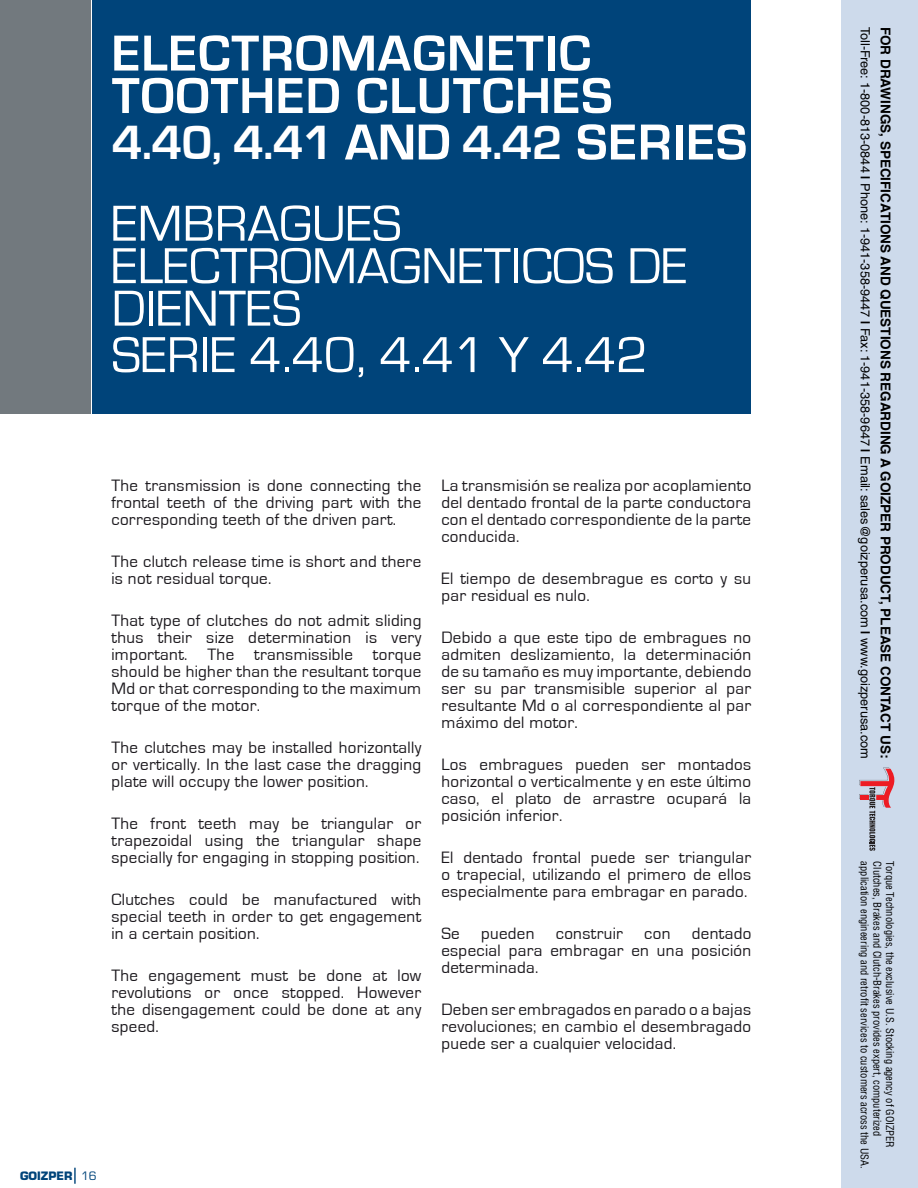
<style>
.page{position:relative;width:918px;height:1188px;background:#fff}
.page>*{position:absolute;margin:0;border:0;box-sizing:border-box;transform-origin:0 0}
.t1{font:52.35px/43.8px "Eurostile";color:#fff}
.t2{font:700 52.35px/42.5px "Eurostile";letter-spacing:.02em;color:#fff}
.t3{font:700 49.5px "Eurostile";color:#fff}
.t4{font:16.95px/17px "Eurostile";letter-spacing:.02em;color:#1a171c;text-align:justify}
.t5{font:700 13.5px "Helvetica";color:#000}
.t6{font:12.75px "Helvetica";color:#000}
.t7{font:700 11.25px "Eurostile LT Std";color:#00447a}
.t8{font:condensed 10.5px "Helvetica";color:#000}
.s1{font-size:52.35px}
.s2{font-weight:400}
.s3{font-weight:700}
</style>
<div class="page">
<div style="left:840px;top:0;width:78px;height:1188px;background:#cddaeb"></div>
<svg style="left:859px;top:768px;width:35px;height:83px"></svg>
<div style="left:0;top:0;width:91px;height:413px;background:#72797e"></div>
<div style="left:92px;top:0;width:659px;height:413px;background:#00447a"></div>
<svg style="left:74px;top:1168px;width:2px;height:16px"></svg>
<h1 class="t2" style="left:112px;top:33px;width:502px">ELECTROMAGNETIC<br>TOOTHED CLUTCHES</h1>
<h2 class="t3" style="left:112px;top:116px;width:637px">4.40, 4.41 <span class="s1">AND</span> 4.42 <span class="s1">SERIES</span></h2>
<h1 class="t1" style="left:111px;top:203px;width:578px">EMBRAGUES<br>ELECTROMAGNETICOS DE<br>DIENTES<br>SERIE 4.40, 4.41 Y 4.42</h1>
<p class="t4" style="left:111px;top:477px;width:311px">The transmission is done connecting the frontal teeth of the driving part with the corresponding teeth of the driven part.</p>
<p class="t4" style="left:111px;top:553px;width:311px">The clutch release time is short and there is not residual torque.</p>
<p class="t4" style="left:111px;top:612px;width:311px">That type of clutches do not admit sliding thus their size determination is very important. The transmissible torque should be higher than the resultant torque Md or that corresponding to the maximum torque of the motor.</p>
<p class="t4" style="left:111px;top:739px;width:311px">The clutches may be installed horizontally or vertically. In the last case the dragging plate will occupy the lower position.</p>
<p class="t4" style="left:111px;top:815px;width:311px">The front teeth may be triangular or trapezoidal using the triangular shape specially for engaging in stopping position.</p>
<p class="t4" style="left:111px;top:891px;width:311px">Clutches could be manufactured with special teeth in order to get engagement in a certain position.</p>
<p class="t4" style="left:111px;top:967px;width:311px">The engagement must be done at low revolutions or once stopped. However the disengagement could be done at any speed.</p>
<p class="t4" style="left:441px;top:477px;width:311px">La transmisión se realiza por acoplamiento del dentado frontal de la parte conductora con el dentado correspondiente de la parte conducida.</p>
<p class="t4" style="left:441px;top:570px;width:311px">El tiempo de desembrague es corto y su par residual es nulo.</p>
<p class="t4" style="left:441px;top:629px;width:311px">Debido a que este tipo de embragues no admiten deslizamiento, la determinación de su tamaño es muy importante, debiendo ser su par transmisible superior al par resultante Md o al correspondiente al par máximo del motor.</p>
<p class="t4" style="left:441px;top:756px;width:311px">Los embragues pueden ser montados horizontal o verticalmente y en este último caso, el plato de arrastre ocupará la posición inferior.</p>
<p class="t4" style="left:441px;top:849px;width:311px">El dentado frontal puede ser triangular o trapecial, utilizando el primero de ellos especialmente para embragar en parado.</p>
<p class="t4" style="left:441px;top:925px;width:20px">Se</p>
<p class="t4" style="left:481px;top:925px;width:55px">pueden</p>
<p class="t4" style="left:556px;top:925px;width:69px">construir</p>
<p class="t4" style="left:644px;top:925px;width:28px">con</p>
<p class="t4" style="left:441px;top:925px;width:311px;text-indent:250px">dentado especial para embragar en una posición determinada.</p>
<p class="t4" style="left:441px;top:1001px;width:311px">Deben ser embragados en parado o a bajas revoluciones; en cambio el desembragado puede ser a cualquier velocidad.</p>
<p class="t7" style="left:20px;top:1169px;width:78px">GOIZPER <span class="s2">16</span></p>
<p class="t6" style="left:873px;top:27px;width:734px;rotate:90deg">Toll-Free: 1-800-813-0844 <span class="s3">|</span> Phone: 1-941-358-9447 <span class="s3">|</span> Fax: 1-941-358-9647 <span class="s3">|</span> Email: sales@goizperusa.com <span class="s3">|</span> www.goizperusa.com</p>
<p class="t5" style="left:896px;top:27px;width:733px;rotate:90deg">For drawings, specifications and questions regarding a GOIZPER product, please contact us:</p>
<p class="t8" style="left:871px;top:861px;width:308px;rotate:90deg">application engineering and retrofit services to customers across the USA.</p>
<p class="t8" style="left:884px;top:861px;width:276px;rotate:90deg">Clutches, Brakes and Clutch-Brakes provides expert, computerized</p>
<p class="t8" style="left:896px;top:861px;width:288px;rotate:90deg">Torque Technologies, the exclusive U.S. Stocking agency of GOIZPER</p>
</div>
